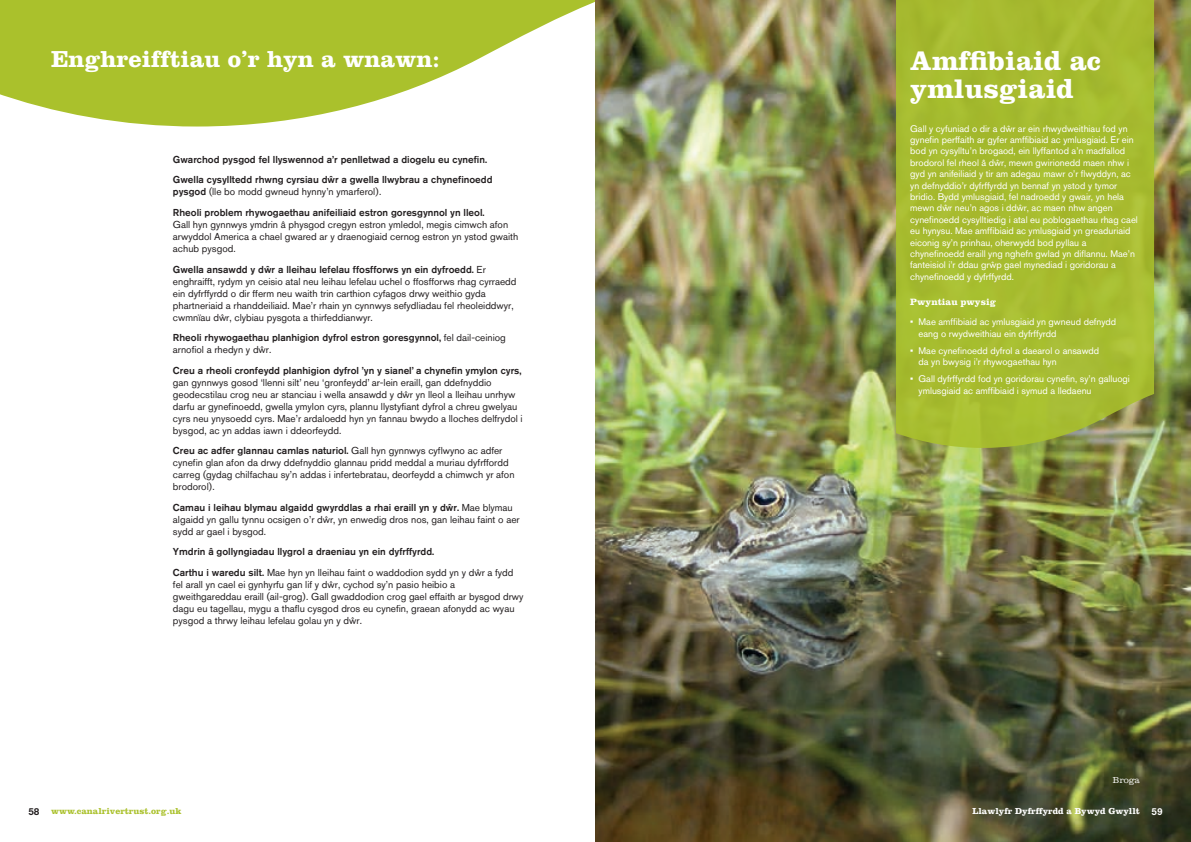
<style>
.page{position:relative;width:1191px;height:842px;background:#fff}
.page>*{position:absolute;margin:0;border:0;box-sizing:border-box;transform-origin:0 0}
.t1{font:700 28px/28px "Clarendon LT Std";color:#fff}
.t2{font:700 24px "Clarendon LT Std";color:#fff}
.t3{font:10px/12px "Akzidenz Grotesk BQ";color:#231f20}
.t4{font:500 10px/20.5px "Akzidenz Grotesk BQ";color:#231f20}
.t5{font:9.5px/11.4px "Akzidenz Grotesk BQ";color:#fff}
.t6{font:700 9.5px "Clarendon LT Std";color:#fff}
.t7{font:700 9px "Clarendon LT Std";color:#fff}
.t8{font:700 9px "Clarendon LT Std";color:#aac12c}
.t9{font:300 9px "Clarendon LT Std";color:#fff}
.s1{font-weight:400}
.s2{font-weight:500}
.s3{font-family:"Akzidenz Grotesk BQ";font-weight:500;font-size:10px;color:#231f20}
.s4{font-family:"Akzidenz Grotesk BQ";font-weight:500;font-size:10px}
</style>
<div class="page">
<svg style="left:0;top:0;width:595px;height:127px;fill:#aac12c"></svg>
<img style="left:595px;top:0;width:596px;height:842px">
<div style="left:896px;top:0;width:258px;height:448px;background:#a7bb2f"></div>
<h2 class="t2" style="left:51px;top:44px;width:390px">Enghreifftiau o’r hyn a wnawn:</h2>
<p class="t4" style="left:173px;top:149px;width:321px">Gwarchod pysgod fel llyswennod a’r penlletwad a diogelu eu cynefin.<br>Gwella cysylltedd rhwng cyrsiau dwˆ r a gwella llwybrau a chynefinoedd</p>
<p class="t4" style="left:173px;top:182px;width:313px">pysgod <span class="s1">(lle bo modd gwneud hynny’n ymarferol).<br></span>Rheoli problem rhywogaethau anifeiliaid estron goresgynnol yn lleol.</p>
<p class="t3" style="left:173px;top:218px;width:347px">Gall hyn gynnwys ymdrin â physgod cregyn estron ymledol, megis cimwch afon arwyddol America a chael gwared ar y draenogiaid cernog estron yn ystod gwaith achub pysgod.</p>
<p class="t3" style="left:173px;top:263px;width:345px"><span class="s2">Gwella ansawdd y dwˆ r a lleihau lefelau ffosfforws yn ein dyfroedd.</span> Er enghraifft, rydym yn ceisio atal neu leihau lefelau uchel o ffosfforws rhag cyrraedd ein dyfrffyrdd o dir fferm neu waith trin carthion cyfagos drwy weithio gyda phartneriaid a rhanddeiliaid. Mae’r rhain yn cynnwys sefydliadau fel rheoleiddwyr, cwmnïau dwˆ r, clybiau pysgota a thirfeddianwyr.</p>
<p class="t4" style="left:173px;top:331px;width:334px;line-height:12px">Rheoli rhywogaethau planhigion dyfrol estron goresgynnol, <span class="s1">fel dail-ceiniog arnofiol a rhedyn y dwˆ r.</span></p>
<p class="t4" style="left:173px;top:360px;width:350px">Creu a rheoli cronfeydd planhigion dyfrol ’yn y sianel’ a chynefin ymylon cyrs,</p>
<p class="t3" style="left:173px;top:376px;width:351px">gan gynnwys gosod ‘llenni silt’ neu ‘gronfeydd’ ar-lein eraill, gan ddefnyddio geodecstilau crog neu ar stanciau i wella ansawdd y dwˆ r yn lleol a lleihau unrhyw darfu ar gynefinoedd, gwella ymylon cyrs, plannu llystyfiant dyfrol a chreu gwelyau cyrs neu ynysoedd cyrs. Mae’r ardaloedd hyn yn fannau bwydo a lloches delfrydol i bysgod, ac yn addas iawn i ddeorfeydd.</p>
<p class="t3" style="left:173px;top:444px;width:343px"><span class="s2">Creu ac adfer glannau camlas naturiol.</span> Gall hyn gynnwys cyflwyno ac adfer cynefin glan afon da drwy ddefnyddio glannau pridd meddal a muriau dyfrffordd carreg (gydag chilfachau sy’n addas i infertebratau, deorfeydd a chimwch yr afon brodorol).</p>
<p class="t3" style="left:173px;top:501px;width:348px"><span class="s2">Camau i leihau blymau algaidd gwyrddlas a rhai eraill yn y dwˆ r.</span> Mae blymau algaidd yn gallu tynnu ocsigen o’r dwˆ r, yn enwedig dros nos, gan leihau faint o aer sydd ar gael i bysgod.</p>
<p class="t4" style="left:173px;top:541px;width:342px">Ymdrin â gollyngiadau llygrol a draeniau yn ein dyfrffyrdd.<br>Carthu i waredu silt. <span class="s1">Mae hyn yn lleihau faint o waddodion sydd yn y dwˆ r a fydd</span></p>
<p class="t3" style="left:173px;top:578px;width:352px">fel arall yn cael ei gynhyrfu gan lif y dwˆ r, cychod sy’n pasio heibio a gweithgareddau eraill (ail-grog). Gall gwaddodion crog gael effaith ar bysgod drwy dagu eu tagellau, mygu a thaflu cysgod dros eu cynefin, graean afonydd ac wyau pysgod a thrwy leihau lefelau golau yn y dwˆ r.</p>
<p class="t8" style="left:28px;top:805px;width:155px"><span class="s3">58</span> www.canalrivertrust.org.uk</p>
<h1 class="t1" style="left:910px;top:46px;width:192px">Amffibiaid ac ymlusgiaid</h1>
<p class="t5" style="left:910px;top:123px;width:229px">Gall y cyfuniad o dir a dwˆ r ar ein rhwydweithiau fod yn gynefin perffaith ar gyfer amffibiaid ac ymlusgiaid. Er ein bod yn cysylltu’n brogaod, ein llyffantod a’n madfallod brodorol fel rheol â dwˆ r, mewn gwirionedd maen nhw i gyd yn anifeiliaid y tir am adegau mawr o’r flwyddyn, ac yn defnyddio’r dyfrffyrdd yn bennaf yn ystod y tymor bridio. Bydd ymlusgiaid, fel nadroedd y gwair, yn hela mewn dwˆ r neu’n agos i ddwˆ r, ac maen nhw angen cynefinoedd cysylltiedig i atal eu poblogaethau rhag cael eu hynysu. Mae amffibiaid ac ymlusgiaid yn greaduriaid eiconig sy’n prinhau, oherwydd bod pyllau a chynefinoedd eraill yng nghefn gwlad yn diflannu. Mae’n fanteisiol i’r ddau grwˆ p gael mynediad i goridorau a chynefinoedd y dyfrffyrdd.</p>
<p class="t6" style="left:910px;top:297px;width:87px">Pwyntiau pwysig</p>
<p class="t5" style="left:918px;top:316px;width:199px;text-indent:-8px">• Mae amffibiaid ac ymlusgiaid yn gwneud defnydd eang o rwydweithiau ein dyfrffyrdd</p>
<p class="t5" style="left:918px;top:345px;width:182px;text-indent:-8px">• Mae cynefinoedd dyfrol a daearol o ansawdd da yn bwysig i’r rhywogaethau hyn</p>
<p class="t5" style="left:918px;top:373px;width:213px;text-indent:-8px">• Gall dyfrffyrdd fod yn goridorau cynefin, sy’n galluogi ymlusgiaid ac amffibiaid i symud a lledaenu</p>
<p class="t9" style="left:1113px;top:774px;width:29px">Broga</p>
<p class="t7" style="left:972px;top:805px;width:192px">Llawlyfr Dyfrffyrdd a Bywyd Gwyllt <span class="s4">59</span></p>
</div>
